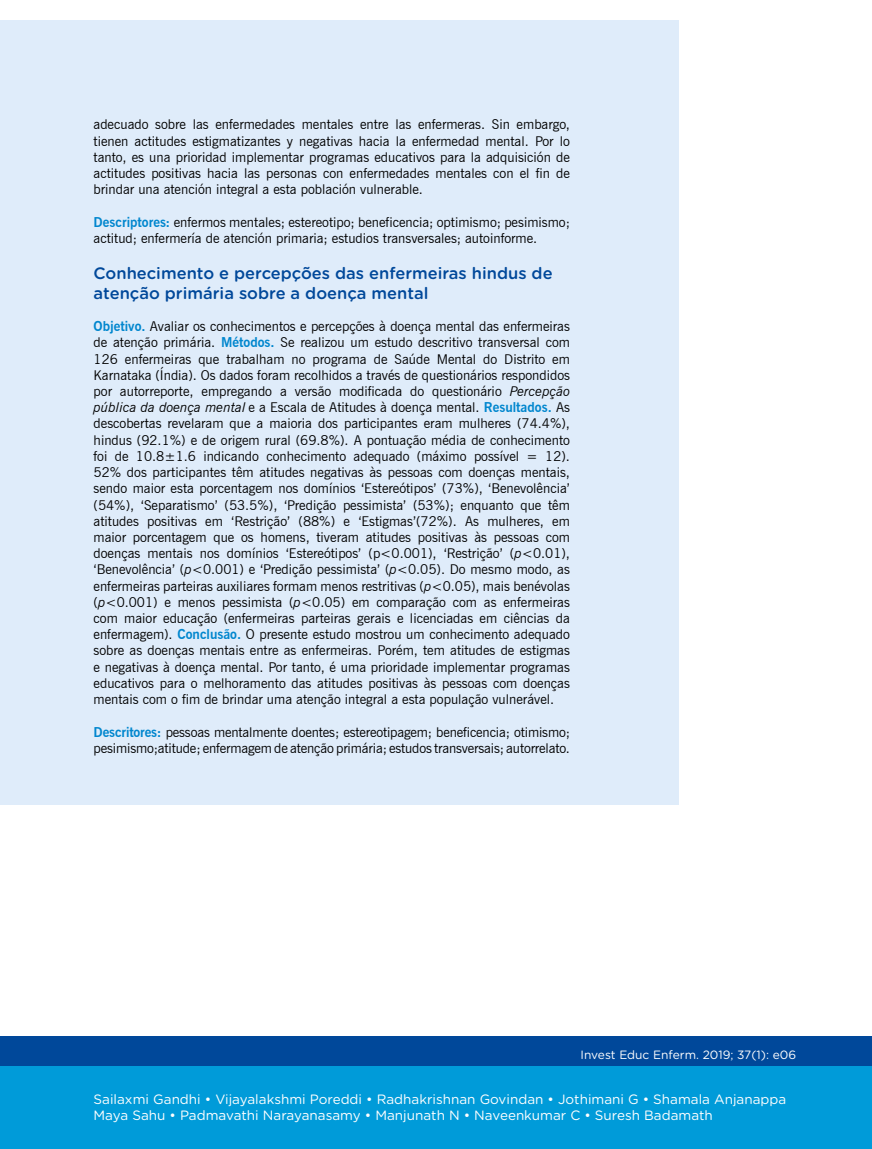
<style>
.page{position:relative;width:872px;height:1149px;background:#fff}
.page>*{position:absolute;margin:0;border:0;box-sizing:border-box;transform-origin:0 0}
.t1{font:500 16.5px/19.8px "Gotham Rounded";color:#00489a}
.t2{font:13.5px/16.2px "News Gothic BT";color:#000;text-align:justify}
.t3{font:13.5px/16.2px "Gotham Rounded";color:#fff}
.t4{font:12px "Gotham Rounded";color:#fff}
.s1{font-weight:700;color:#0086ce}
.s2{font-style:italic}
</style>
<div class="page">
<div style="left:0;top:1035px;width:872px;height:113px;background:#00489a"></div>
<div style="left:0;top:1065px;width:872px;height:83px;background:#009bd9"></div>
<div style="left:0;top:20px;width:678px;height:784px;background:#dfecfa"></div>
<p class="t2" style="left:94px;top:116px;width:478px">adecuado sobre las enfermedades mentales entre las enfermeras. Sin embargo, tienen actitudes estigmatizantes y negativas hacia la enfermedad mental. Por lo tanto, es una prioridad implementar programas educativos para la adquisición de actitudes positivas hacia las personas con enfermedades mentales con el fin de brindar una atención integral a esta población vulnerable.</p>
<p class="t2" style="left:94px;top:214px;width:478px"><span class="s1">Descriptores:</span> enfermos mentales; estereotipo; beneficencia; optimismo; pesimismo; actitud; enfermería de atención primaria; estudios transversales; autoinforme.</p>
<p class="t1" style="left:94px;top:262px;width:460px">Conhecimento e percepções das enfermeiras hindus de atenção primária sobre a doença mental</p>
<p class="t2" style="left:94px;top:318px;width:478px"><span class="s1">Objetivo.</span> Avaliar os conhecimentos e percepções à doença mental das enfermeiras de atenção primária. <span class="s1">Métodos.</span> Se realizou um estudo descritivo transversal com 126 enfermeiras que trabalham no programa de Saúde Mental do Distrito em Karnataka (Índia). Os dados foram recolhidos a través de questionários respondidos por autorreporte, empregando a versão modificada do questionário <span class="s2">Percepção pública da doença mental</span> e a Escala de Atitudes à doença mental. <span class="s1">Resultados.</span> As descobertas revelaram que a maioria dos participantes eram mulheres (74.4%), hindus (92.1%) e de origem rural (69.8%). A pontuação média de conhecimento foi de 10.8±1.6 indicando conhecimento adequado (máximo possível = 12).<br>52% dos participantes têm atitudes negativas às pessoas com doenças mentais, sendo maior esta porcentagem nos domínios ‘Estereótipos’ (73%), ‘Benevolência’ (54%), ‘Separatismo’ (53.5%), ‘Predição pessimista’ (53%); enquanto que têm atitudes positivas em ‘Restrição’ (88%) e ‘Estigmas’(72%). As mulheres, em maior porcentagem que os homens, tiveram atitudes positivas às pessoas com doenças mentais nos domínios ‘Estereótipos’ (p&lt;0.001), ‘Restrição’ (<span class="s2">p</span>&lt;0.01), ‘Benevolência’ (<span class="s2">p</span>&lt;0.001) e ‘Predição pessimista’ (<span class="s2">p</span>&lt;0.05). Do mesmo modo, as enfermeiras parteiras auxiliares formam menos restritivas (<span class="s2">p</span>&lt;0.05), mais benévolas (<span class="s2">p</span>&lt;0.001) e menos pessimista (<span class="s2">p</span>&lt;0.05) em comparação com as enfermeiras com maior educação (enfermeiras parteiras gerais e licenciadas em ciências da enfermagem). <span class="s1">Conclusão.</span> O presente estudo mostrou um conhecimento adequado sobre as doenças mentais entre as enfermeiras. Porém, tem atitudes de estigmas e negativas à doença mental. Por tanto, é uma prioridade implementar programas educativos para o melhoramento das atitudes positivas às pessoas com doenças mentais com o fim de brindar uma atenção integral a esta população vulnerável.</p>
<p class="t2" style="left:94px;top:723px;width:478px"><span class="s1">Descritores:</span> pessoas mentalmente doentes; estereotipagem; beneficencia; otimismo; pesimismo;atitude; enfermagem de atenção primária; estudos transversais; autorrelato.</p>
<p class="t4" style="left:580px;top:1045px;width:217px">Invest Educ Enferm. 2019; 37(1): e06</p>
<p class="t3" style="left:94px;top:1089px;width:694px">Sailaxmi Gandhi • Vijayalakshmi Poreddi • Radhakrishnan Govindan • Jothimani G • Shamala Anjanappa<br>Maya Sahu • Padmavathi Narayanasamy • Manjunath N • Naveenkumar C • Suresh Badamath</p>
</div>
